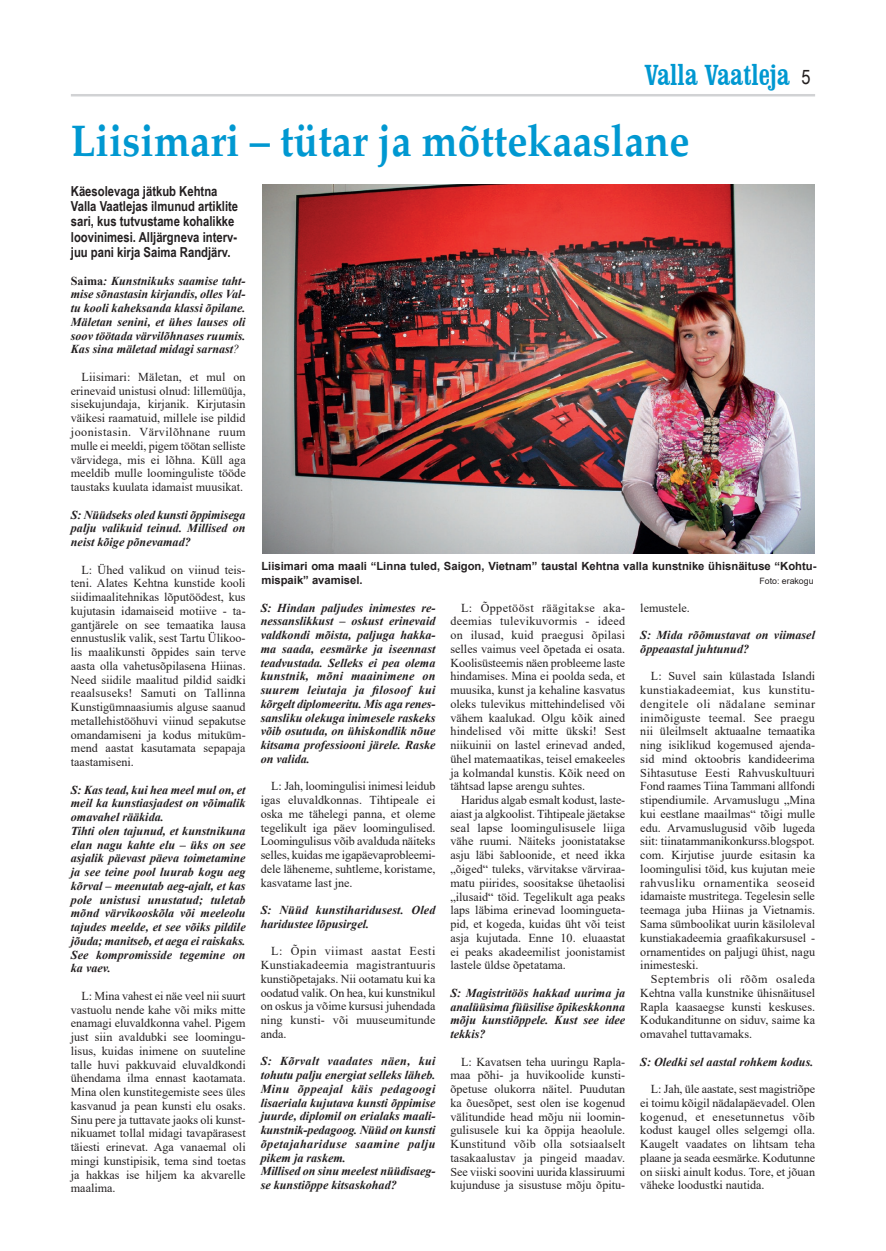
<style>
.page{position:relative;width:886px;height:1251px;background:#fff}
.page>*{position:absolute;margin:0;border:0;box-sizing:border-box;transform-origin:0 0}
.t1{font:700 45px "Palatino";color:#0098d1;scale:.9 1}
.t2{font:condensed 30px "Clarendon BT";color:#0098d1}
.t3{font:700 13.75px/15.4px "Arial Narrow";color:#231f20}
.t4{font:12.12px/13.8px "Times New Roman";color:#231f20;text-align:justify}
.t5{font:italic 700 12.12px/13.8px "Times New Roman";color:#231f20;text-align:justify}
.t6{font:700 11.25px/13.8px "Arial";color:#231f20}
.t7{font:8.75px "Arial";color:#231f20}
.s1{font-family:"Arial Narrow";font-stretch:normal;font-size:20px;color:#231f20}
.s2{font-style:normal}
.s3{font-weight:400}
</style>
<div class="page">
<hr style="left:71px;top:94px;width:744px;height:2px;background:#d1d2d4">
<img style="left:262px;top:184px;width:553px;height:370px">
<h2 class="t2" style="left:644px;top:56px;width:168px">Valla Vaatleja <span class="s1">5</span></h2>
<h1 class="t1" style="left:71px;top:114px;width:689px">Liisimari – tütar ja mõttekaaslane</h1>
<p class="t3" style="left:71px;top:182px;width:169px">Käesolevaga jätkub Kehtna<br>Valla Vaatlejas ilmunud artiklite sari, kus tutvustame kohalikke loovinimesi. Alljärgneva interv&shy;juu pani kirja Saima Randjärv.</p>
<p class="t5" style="left:71px;top:273px;width:176px"><span class="s2">Saima</span>: Kunstnikuks saamise taht&shy;mise sõnastasin kirjandis, olles Val&shy;tu kooli kaheksanda klassi õpilane.<br>Mäletan senini, et ühes lauses oli soov töötada värvilõhnases ruumis.<br>Kas sina mäletad midagi sarnast<span class="s3">?</span></p>
<p class="t4" style="left:71px;top:370px;width:176px;text-indent:11px">Liisimari: Mäletan, et mul on erinevaid unistusi olnud: lillemüüja, sisekujundaja, kirjanik. Kirjutasin väikesi raamatuid, millele ise pildid joonistasin. Värvilõhnane ruum mulle ei meeldi, pigem töötan selliste värvidega, mis ei lõhna. Küll aga meeldib mulle loominguliste tööde taustaks kuulata idamaist muusikat.</p>
<p class="t5" style="left:71px;top:507px;width:176px">S: Nüüdseks oled kunsti õppimisega palju valikuid teinud. Millised on neist kõige põnevamad?</p>
<p class="t4" style="left:71px;top:562px;width:176px;text-indent:11px">L: Ühed valikud on viinud teis&shy;teni. Alates Kehtna kunstide kooli siidimaalitehnikas lõputöödest, kus kujutasin idamaiseid motiive - ta&shy;gantjärele on see temaatika lausa ennustuslik valik, sest Tartu Ülikoo&shy;lis maalikunsti õppides sain terve aasta olla vahetusõpilasena Hiinas.<br>Need siidile maalitud pildid saidki reaalsuseks! Samuti on Tallinna Kunstigümnaasiumis alguse saanud metallehistööhuvi viinud sepakutse omandamiseni ja kodus mituküm&shy;mend aastat kasutamata sepapaja taastamiseni.</p>
<p class="t5" style="left:71px;top:782px;width:176px;text-align:left">S: Kas tead, kui hea meel mul on, et meil ka kunstiasjadest on võimalik omavahel rääkida.<br>Tihti olen tajunud, et kunstnikuna elan nagu kahte elu – üks on see asjalik päevast päeva toimetamine ja see teine pool luurab kogu aeg kõrval – meenutab aeg-ajalt, et kas pole unistusi unustatud; tuletab mõnd värvikooskõla või meeleolu tajudes meelde, et see võiks pildile jõuda; manitseb, et aega ei raiskaks.<br>See kompromisside tegemine on ka vaev.</p>
<p class="t4" style="left:71px;top:988px;width:176px;text-indent:11px">L: Mina vahest ei näe veel nii suurt vastuolu nende kahe või miks mitte enamagi eluvaldkonna vahel. Pigem just siin avaldubki see loomingu&shy;lisus, kuidas inimene on suuteline talle huvi pakkuvaid eluvaldkondi ühendama ilma ennast kaotamata.<br>Mina olen kunstitegemiste sees üles kasvanud ja pean kunsti elu osaks.<br>Sinu pere ja tuttavate jaoks oli kunst&shy;nikuamet tollal midagi tavapärasest täiesti erinevat. Aga vanaemal oli mingi kunstipisik, tema sind toetas ja hakkas ise hiljem ka akvarelle maalima.</p>
<p class="t6" style="left:261px;top:559px;width:557px">Liisimari oma maali “Linna tuled, Saigon, Vietnam” taustal Kehtna valla kunstnike ühisnäituse “Kohtu&shy;mispaik” avamisel.</p>
<p class="t7" style="left:759px;top:575px;width:55px">Foto: erakogu</p>
<p class="t5" style="left:261px;top:600px;width:176px">S: Hindan paljudes inimestes re&shy;nessanslikkust – oskust erinevaid valdkondi mõista, paljuga hakka&shy;ma saada, eesmärke ja iseennast teadvustada. Selleks ei pea olema kunstnik, mõni maainimene on suurem leiutaja ja filosoof kui kõrgelt diplomeeritu. Mis aga renes&shy;sansliku olekuga inimesele raskeks võib osutuda, on ühiskondlik nõue kitsama professiooni järele. Raske on valida.</p>
<p class="t4" style="left:261px;top:779px;width:176px;text-indent:11px">L: Jah, loomingulisi inimesi leidub igas eluvaldkonnas. Tihtipeale ei oska me tähelegi panna, et oleme tegelikult iga päev loomingulised.<br>Loomingulisus võib avalduda näiteks selles, kuidas me igapäevaprobleemi&shy;dele läheneme, suhtleme, koristame, kasvatame last jne.</p>
<p class="t5" style="left:261px;top:903px;width:176px">S: Nüüd kunstiharidusest. Oled haridustee lõpusirgel.</p>
<p class="t4" style="left:261px;top:944px;width:176px;text-indent:11px">L: Õpin viimast aastat Eesti Kunstiakadeemia magistrantuuris kunstiõpetajaks. Nii ootamatu kui ka oodatud valik. On hea, kui kunstnikul on oskus ja võime kursusi juhendada ning kunsti- või muuseumitunde anda.</p>
<p class="t5" style="left:261px;top:1054px;width:176px;text-align:left">S: Kõrvalt vaadates näen, kui tohutu palju energiat selleks läheb.<br>Minu õppeajal käis pedagoogi lisaeriala kujutava kunsti õppimise juurde, diplomil on erialaks maali&shy;kunstnik-pedagoog. Nüüd on kunsti õpetajahariduse saamine palju pikem ja raskem.<br>Millised on sinu meelest nüüdisaeg&shy;se kunstiõppe kitsaskohad?</p>
<p class="t4" style="left:450px;top:600px;width:176px;text-indent:11px">L: Õppetööst räägitakse aka&shy;deemias tulevikuvormis - ideed on ilusad, kuid praegusi õpilasi selles vaimus veel õpetada ei osata.<br>Koolisüsteemis näen probleeme laste hindamises. Mina ei poolda seda, et muusika, kunst ja kehaline kasvatus oleks tulevikus mittehindelised või vähem kaalukad. Olgu kõik ained hindelised või mitte ükski! Sest niikuinii on lastel erinevad anded, ühel matemaatikas, teisel emakeeles ja kolmandal kunstis. Kõik need on tähtsad lapse arengu suhtes.</p>
<p class="t4" style="left:450px;top:793px;width:176px;text-indent:11px">Haridus algab esmalt kodust, laste&shy;aiast ja algkoolist. Tihtipeale jäetakse seal lapse loomingulisusele liiga vähe ruumi. Näiteks joonistatakse asju läbi šabloonide, et need ikka „õiged“ tuleks, värvitakse värviraa&shy;matu piirides, soositakse ühetaolisi „ilusaid“ töid. Tegelikult aga peaks laps läbima erinevad loomingueta&shy;pid, et kogeda, kuidas üht või teist asja kujutada. Enne 10. eluaastat ei peaks akadeemilist joonistamist lastele üldse õpetatama.</p>
<p class="t5" style="left:450px;top:985px;width:176px">S: Magistritöös hakkad uurima ja analüüsima füüsilise õpikeskkonna mõju kunstiõppele. Kust see idee tekkis?</p>
<p class="t4" style="left:450px;top:1054px;width:176px;text-indent:11px">L: Kavatsen teha uuringu Rapla&shy;maa põhi- ja huvikoolide kunsti&shy;õpetuse olukorra näitel. Puudutan ka õuesõpet, sest olen ise kogenud välitundide head mõju nii loomin&shy;gulisusele kui ka õppija heaolule.<br>Kunstitund võib olla sotsiaalselt tasakaalustav ja pingeid maadav.<br>See viiski soovini uurida klassiruumi kujunduse ja sisustuse mõju õpitu-</p>
<p class="t4" style="left:640px;top:600px;width:51px">lemustele.</p>
<p class="t5" style="left:640px;top:628px;width:176px">S: Mida rõõmustavat on viimasel õppeaastal juhtunud?</p>
<p class="t4" style="left:640px;top:669px;width:176px;text-indent:11px">L: Suvel sain külastada Islandi kunstiakadeemiat, kus kunstitu&shy;dengitele oli nädalane seminar inimõiguste teemal. See praegu nii üleilmselt aktuaalne temaatika ning isiklikud kogemused ajenda&shy;sid mind oktoobris kandideerima Sihtasutuse Eesti Rahvuskultuuri Fond raames Tiina Tammani allfondi stipendiumile. Arvamuslugu „Mina kui eestlane maailmas“ tõigi mulle edu. Arvamuslugusid võib lugeda siit: tiinatammanikonkurss.blogspot. com. Kirjutise juurde esitasin ka loomingulisi töid, kus kujutan meie rahvusliku ornamentika seoseid idamaiste mustritega. Tegelesin selle teemaga juba Hiinas ja Vietnamis.<br>Sama sümboolikat uurin käsiloleval kunstiakadeemia graafikakursusel - ornamentides on paljugi ühist, nagu inimesteski.</p>
<p class="t4" style="left:640px;top:972px;width:176px;text-indent:11px">Septembris oli rõõm osaleda Kehtna valla kunstnike ühisnäitusel Rapla kaasaegse kunsti keskuses.<br>Kodukanditunne on siduv, saime ka omavahel tuttavamaks.</p>
<p class="t5" style="left:640px;top:1054px;width:175px">S: Oledki sel aastal rohkem kodus.</p>
<p class="t4" style="left:640px;top:1082px;width:176px;text-indent:11px">L: Jah, üle aastate, sest magistriõpe ei toimu kõigil nädalapäevadel. Olen kogenud, et enesetunnetus võib kodust kaugel olles selgemgi olla.<br>Kaugelt vaadates on lihtsam teha plaane ja seada eesmärke. Kodutunne on siiski ainult kodus. Tore, et jõuan väheke loodustki nautida.</p>
</div>
